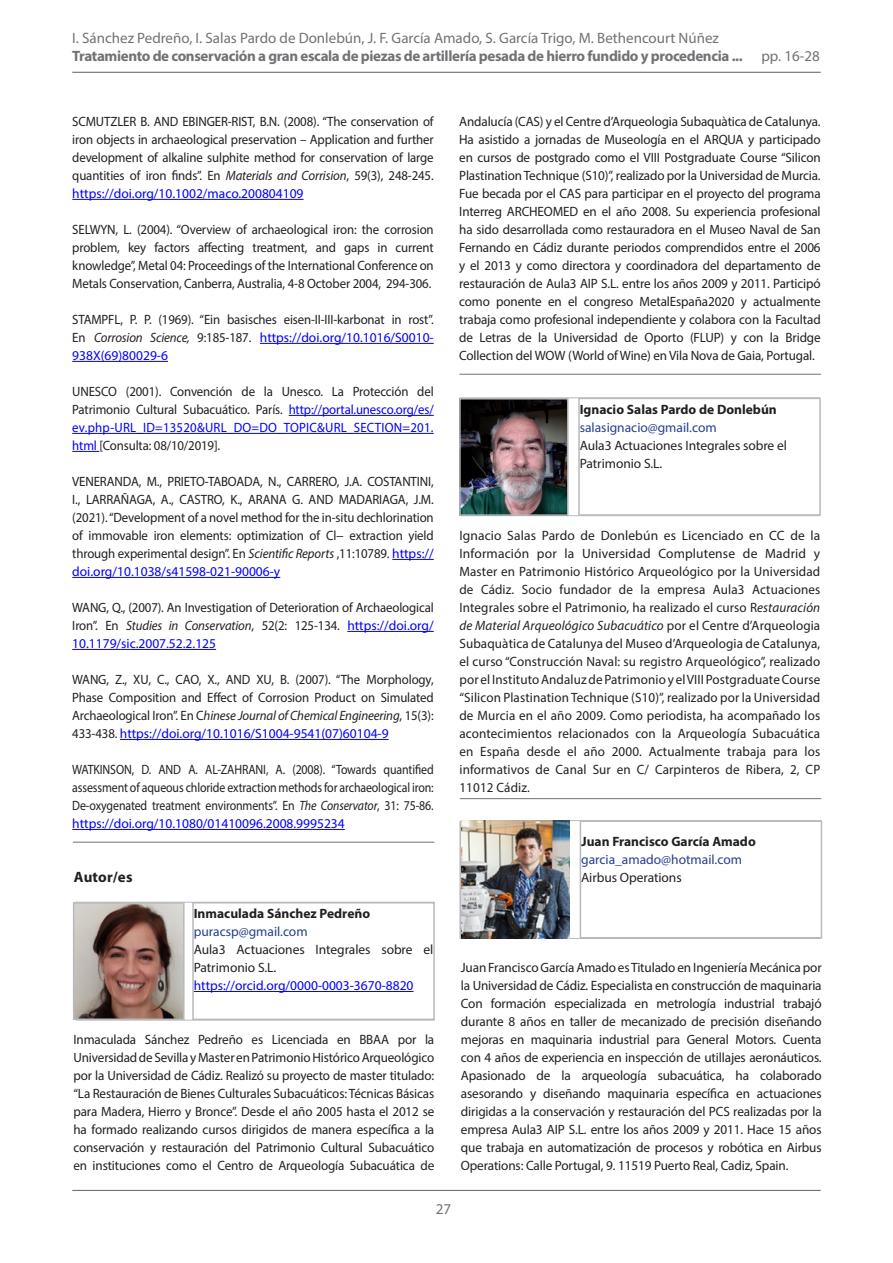
<style>
.page{position:relative;width:893px;height:1263px;background:#fff}
.page>*{position:absolute;margin:0;border:0;box-sizing:border-box;transform-origin:0 0}
.t1{font:15px/18px "Myriad Pro";color:#717275}
.Tipo_de_texto{font:700 15px "Myriad Pro";letter-spacing:.01em;color:#231f20}
.Texto_en_notas_y_bib{font:13.5px/18px "Myriad Pro";letter-spacing:-.01em;color:#231f20;text-align:justify}
.Tipo_de_texto-2{font:13.5px/18px "Myriad Pro";letter-spacing:-.005em;color:#231f20;text-align:justify;scale:.95 1}
.Tipo_de_texto-3{font:13.5px/18px "Myriad Pro";letter-spacing:-.005em;color:#231f20;text-align:justify;scale:.88 1}
.Tipo_de_texto-4{font:700 13.5px "Myriad Pro";color:#231f20}
.Tipo_de_texto-5{font:13.5px "Myriad Pro";color:#253f8e}
.Texto_en_notas_y_bib-2{font:13.5px "Myriad Pro";color:#00f}
.s1{font-weight:700}
.s2{font-style:italic}
.s3{color:#00f}
</style>
<div class="page">
<hr style="left:72px;top:72px;width:749px;height:1px;background:#717275">
<hr style="left:72px;top:1190px;width:749px;height:1px;background:#717275">
<div style="left:578px;top:398px;width:243px;height:118px;border:2px solid #b8b9bc"></div>
<hr style="left:460px;top:398px;width:360px;height:1px;background:#b8b9bc">
<hr style="left:461px;top:515px;width:359px;height:1px;background:#b8b9bc">
<img style="left:462px;top:401px;width:104px;height:112px">
<div style="left:459px;top:398px;width:110px;height:118px;border:2px solid #b8b9bc"></div>
<hr style="left:194px;top:991px;width:220px;height:1px;background:#00f">
<div style="left:192px;top:902px;width:243px;height:118px;border:2px solid #b8b9bc"></div>
<hr style="left:75px;top:902px;width:360px;height:1px;background:#b8b9bc">
<hr style="left:76px;top:1020px;width:359px;height:1px;background:#b8b9bc">
<hr style="left:73px;top:842px;width:361px;height:1px;background:#717275">
<img style="left:76px;top:905px;width:106px;height:112px">
<div style="left:73px;top:902px;width:112px;height:118px;border:2px solid #b8b9bc"></div>
<hr style="left:72px;top:199px;width:232px;height:1px;background:#00f">
<hr style="left:260px;top:343px;width:174px;height:1px;background:#00f">
<hr style="left:72px;top:361px;width:96px;height:1px;background:#00f">
<hr style="left:289px;top:415px;width:145px;height:1px;background:#00f">
<hr style="left:72px;top:433px;width:362px;height:1px;background:#00f">
<svg style="left:72px;top:451px;width:27px;height:1px"></svg>
<hr style="left:392px;top:559px;width:42px;height:1px;background:#00f">
<hr style="left:72px;top:577px;width:208px;height:1px;background:#00f">
<hr style="left:347px;top:631px;width:87px;height:1px;background:#00f">
<hr style="left:72px;top:649px;width:144px;height:1px;background:#00f">
<hr style="left:120px;top:739px;width:269px;height:1px;background:#00f">
<hr style="left:72px;top:829px;width:273px;height:1px;background:#00f">
<hr style="left:460px;top:374px;width:361px;height:1px;background:#717275">
<div style="left:580px;top:820px;width:242px;height:118px;border:2px solid #b8b9bc"></div>
<hr style="left:461px;top:820px;width:360px;height:1px;background:#b8b9bc">
<hr style="left:462px;top:938px;width:359px;height:1px;background:#b8b9bc">
<div style="left:459px;top:821px;width:111px;height:118px;border:2px solid #b8b9bc"></div>
<hr style="left:460px;top:798px;width:361px;height:1px;background:#717275">
<img style="left:461px;top:820px;width:108px;height:118px">
<p class="t1" style="left:72px;top:29px;width:749px">I. Sánchez Pedreño, I. Salas Pardo de Donlebún, J. F. García Amado, S. García Trigo, M. Bethencourt Núñez<br><span class="s1">Tratamiento de conservación a gran escala de piezas de artillería pesada de hierro fundido y procedencia ...</span> pp. 16-28</p>
<p class="Tipo_de_texto-2" style="left:72px;top:112px;width:382px">SCMUTZLER B. AND EBINGER-RIST, B.N. (2008). “The conservation of iron objects in archaeological preservation – Application and further development of alkaline sulphite method for conservation of large quantities of iron finds”. En <span class="s2">Materials and Corrision</span>, 59(3), 248-245. <span class="s3">https://doi.org/10.1002/maco.200804109</span></p>
<p class="Tipo_de_texto-2" style="left:72px;top:220px;width:382px">SELWYN, L. (2004). “Overview of archaeological iron: the corrosion problem, key factors affecting treatment, and gaps in current knowledge”, Metal 04: Proceedings of the International Conference on Metals Conservation, Canberra, Australia, 4-8 October 2004, 294-306.</p>
<p class="Tipo_de_texto-2" style="left:72px;top:310px;width:382px">STAMPFL, P. P. (1969). “Ein basisches eisen-II-III-karbonat in rost”.<br>En <span class="s2">Corrosion Science,</span> 9:185-187. <span class="s3">https://doi.org/10.1016/S0010- 938X(69)80029-6</span></p>
<p class="Tipo_de_texto-2" style="left:72px;top:382px;width:382px">UNESCO (2001). Convención de la Unesco. La Protección del Patrimonio Cultural Subacuático. París. <span class="s3">http://portal.unesco.org/es/ ev.php-URL_ID=13520&amp;URL_DO=DO_TOPIC&amp;URL_SECTION=201. html</span> [Consulta: 08/10/2019].</p>
<p class="Tipo_de_texto-2" style="left:72px;top:472px;width:382px">VENERANDA, M., PRIETO-TABOADA, N., CARRERO, J.A. COSTANTINI, I., LARRAÑAGA, A., CASTRO, K., ARANA G. AND MADARIAGA, J.M. (2021). “Development of a novel method for the in-situ dechlorination of immovable iron elements: optimization of Cl− extraction yield through experimental design”. En <span class="s2">Scientific Reports</span> ,11:10789. <span class="s3">https:// doi.org/10.1038/s41598-021-90006-y</span></p>
<p class="Tipo_de_texto-2" style="left:72px;top:598px;width:382px">WANG, Q., (2007). An Investigation of Deterioration of Archaeological Iron”. En <span class="s2">Studies in Conservation</span>, 52(2: 125-134. <span class="s3">https://doi.org/ 10.1179/sic.2007.52.2.125</span></p>
<p class="Tipo_de_texto-2" style="left:72px;top:670px;width:382px">WANG, Z., XU, C., CAO, X., AND XU, B. (2007). “The Morphology, Phase Composition and Effect of Corrosion Product on Simulated Archaeological Iron”. En C<span class="s2">hinese Journal of Chemical Engineering</span>, 15(3):<br>433-438. <span class="s3">https://doi.org/10.1016/S1004-9541(07)60104-9</span></p>
<p class="Tipo_de_texto-3" style="left:72px;top:760px;width:412px">WATKINSON, D. AND A. AL-ZAHRANI, A. (2008). “Towards quantified assessment of aqueous chloride extraction methods for archaeological iron:<br>De‐oxygenated treatment environments”. En <span class="s2">The Conservator</span>, 31: 75-86. <span class="s3">https://doi.org/10.1080/01410096.2008.9995234</span></p>
<p class="Tipo_de_texto" style="left:74px;top:867px;width:60px">Autor/es</p>
<p class="Tipo_de_texto-4" style="left:194px;top:905px;width:178px">Inmaculada Sánchez Pedreño</p>
<p class="Tipo_de_texto-5" style="left:194px;top:923px;width:115px">puracsp@gmail.com</p>
<p class="Texto_en_notas_y_bib" style="left:194px;top:940px;width:241px">Aula3 Actuaciones Integrales sobre el<br>Patrimonio S.L.</p>
<p class="Texto_en_notas_y_bib-2" style="left:194px;top:977px;width:221px">https://orcid.org/0000-0003-3670-8820</p>
<p class="Texto_en_notas_y_bib" style="left:73px;top:1030px;width:362px">Inmaculada Sánchez Pedreño es Licenciada en BBAA por la Universidad de Sevilla y Master en Patrimonio Histórico Arqueológico por la Universidad de Cádiz. Realizó su proyecto de master titulado: “La Restauración de Bienes Culturales Subacuáticos: Técnicas Básicas para Madera, Hierro y Bronce”. Desde el año 2005 hasta el 2012 se ha formado realizando cursos dirigidos de manera específica a la conservación y restauración del Patrimonio Cultural Subacuático en instituciones como el Centro de Arqueología Subacuática de</p>
<p class="Texto_en_notas_y_bib" style="left:459px;top:112px;width:363px">Andalucía (CAS) y el Centre d’Arqueologia Subaquàtica de Catalunya.<br>Ha asistido a jornadas de Museología en el ARQUA y participado en cursos de postgrado como el VIII Postgraduate Course “Silicon Plastination Technique (S10)”, realizado por la Universidad de Murcia.<br>Fue becada por el CAS para participar en el proyecto del programa Interreg ARCHEOMED en el año 2008. Su experiencia profesional ha sido desarrollada como restauradora en el Museo Naval de San Fernando en Cádiz durante periodos comprendidos entre el 2006 y el 2013 y como directora y coordinadora del departamento de restauración de Aula3 AIP S.L. entre los años 2009 y 2011. Participó como ponente en el congreso MetalEspaña2020 y actualmente trabaja como profesional independiente y colabora con la Facultad de Letras de la Universidad de Oporto (FLUP) y con la Bridge Collection del WOW (World of Wine) en Vila Nova de Gaia, Portugal.</p>
<p class="Tipo_de_texto-4" style="left:580px;top:401px;width:199px">Ignacio Salas Pardo de Donlebún</p>
<p class="Tipo_de_texto-5" style="left:580px;top:419px;width:138px">salasignacio@gmail.com</p>
<p class="Texto_en_notas_y_bib" style="left:580px;top:436px;width:209px">Aula3 Actuaciones Integrales sobre el<br>Patrimonio S.L.</p>
<p class="Texto_en_notas_y_bib" style="left:459px;top:526px;width:362px">Ignacio Salas Pardo de Donlebún es Licenciado en CC de la Información por la Universidad Complutense de Madrid y Master en Patrimonio Histórico Arqueológico por la Universidad de Cádiz. Socio fundador de la empresa Aula3 Actuaciones Integrales sobre el Patrimonio, ha realizado el curso R<span class="s2">estauración de Material Arqueológico Subacuático</span> por el Centre d’Arqueologia Subaquàtica de Catalunya del Museo d’Arqueologia de Catalunya, el curso “Construcción Naval: su registro Arqueológico”, realizado por el Instituto Andaluz de Patrimonio y el VIII Postgraduate Course “Silicon Plastination Technique (S10)”, realizado por la Universidad de Murcia en el año 2009. Como periodista, ha acompañado los acontecimientos relacionados con la Arqueología Subacuática en España desde el año 2000. Actualmente trabaja para los informativos de Canal Sur en C/ Carpinteros de Ribera, 2, CP 11012 Cádiz.</p>
<p class="Tipo_de_texto-4" style="left:581px;top:833px;width:176px">Juan Francisco García Amado</p>
<p class="Tipo_de_texto-5" style="left:581px;top:851px;width:162px">garcia_amado@hotmail.com</p>
<p class="Texto_en_notas_y_bib" style="left:581px;top:868px;width:102px">Airbus Operations</p>
<p class="Texto_en_notas_y_bib" style="left:461px;top:958px;width:362px">Juan Francisco García Amado es Titulado en Ingeniería Mecánica por la Universidad de Cádiz. Especialista en construcción de maquinaria Con formación especializada en metrología industrial trabajó durante 8 años en taller de mecanizado de precisión diseñando mejoras en maquinaria industrial para General Motors. Cuenta con 4 años de experiencia en inspección de utillajes aeronáuticos.<br>Apasionado de la arqueología subacuática, ha colaborado asesorando y diseñando maquinaria específica en actuaciones dirigidas a la conservación y restauración del PCS realizadas por la empresa Aula3 AIP S.L. entre los años 2009 y 2011. Hace 15 años que trabaja en automatización de procesos y robótica en Airbus Operations: Calle Portugal, 9. 11519 Puerto Real, Cadiz, Spain.</p>
<p class="t1" style="left:436px;top:1200px;width:17px">27</p>
</div>
